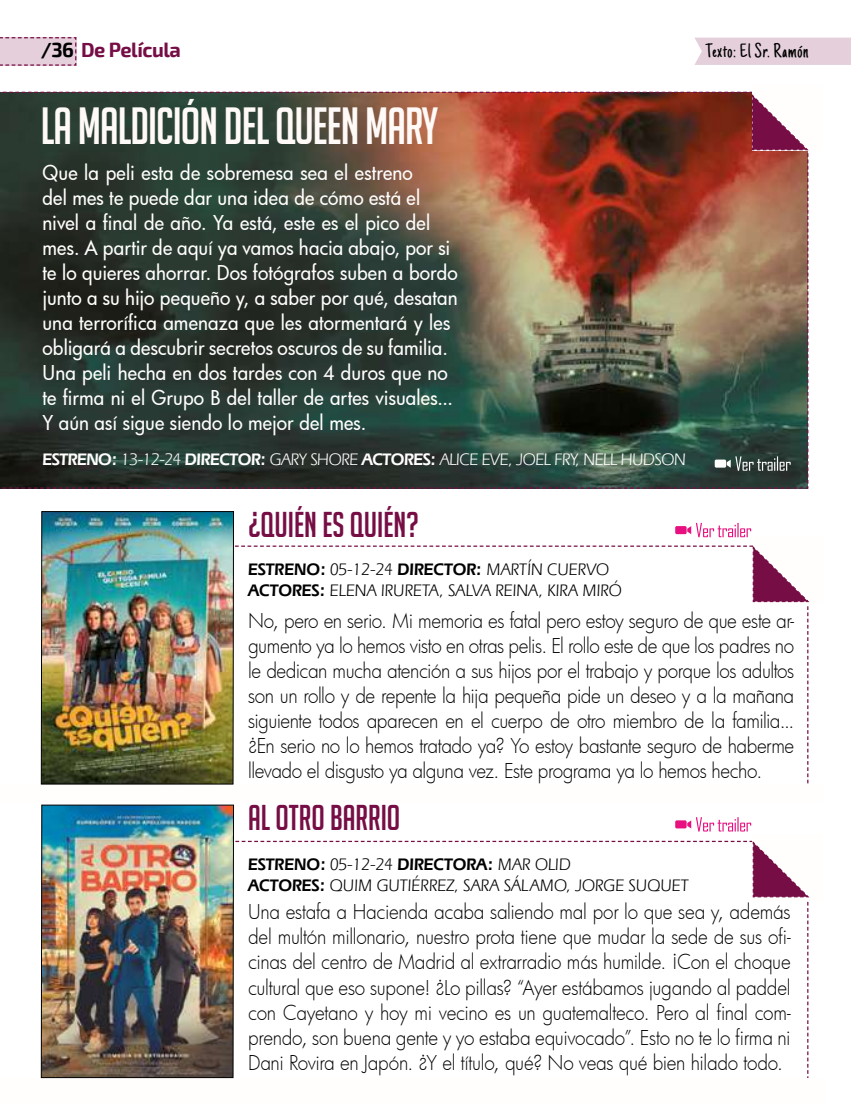
<style>
.page{position:relative;width:851px;height:1120px;background:#fff}
.page>*{position:absolute;margin:0;border:0;box-sizing:border-box;transform-origin:0 0}
.t1{font:51px "Big Noodle Titling";letter-spacing:-.02em;color:#fffaf7;scale:.95 1}
.t2{font:35px "Big Noodle Titling";color:#760e45;scale:.95 1}
.t3{font:300 20px/25px "Futura";letter-spacing:-.025em;color:#000;text-align:justify;scale:.95 1}
.t4{font:500 20px/25px "Futura";letter-spacing:.005em;color:#fffefd;scale:.95 1}
.t5{font:20px "Just Another Hand";letter-spacing:.04em;color:#000}
.t6{font:700 20px "Exo 2";letter-spacing:-.025em;color:#760e45}
.t7{font:17.5px/21px "Eras IT Cby BT";color:#000;scale:.95 1}
.t8{font:17.5px "Eras IT Cby BT";letter-spacing:-.025em;color:#fffefd;scale:.95 1}
.s1{color:#000}
.s2{font-weight:600}
</style>
<div class="page">
<svg style="left:675px;top:523px;width:76px;height:14px"></svg>
<svg style="left:675px;top:817px;width:76px;height:14px"></svg>
<svg style="left:0;top:37px;width:77px;height:29px"></svg>
<div style="left:694px;top:38px;width:156px;height:27px;background:#e4cfda"></div>
<svg style="left:235px;top:545px;width:575px;height:239px"></svg>
<img style="left:43px;top:513px;width:189px;height:269px">
<div style="left:41px;top:511px;width:193px;height:273px;border:1px solid #000"></div>
<svg style="left:235px;top:840px;width:575px;height:238px"></svg>
<img style="left:43px;top:807px;width:189px;height:269px">
<div style="left:41px;top:805px;width:193px;height:273px;border:1px solid #000"></div>
<img style="left:0;top:92px;width:809px;height:397px">
<p class="t6" style="left:41px;top:38px;width:141px"><span class="s1">/36</span> De Película</p>
<p class="t5" style="left:705px;top:39px;width:104px">Texto: El Sr. Ramón</p>
<h1 class="t1" style="left:41px;top:98px;width:420px">LA MALDICIÓN DEL QUEEN MARY</h1>
<p class="t4" style="left:43px;top:160px;width:438px">Que la peli esta de sobremesa sea el estreno<br>del mes te puede dar una idea de cómo está el nivel a final de año. Ya está, este es el pico del mes. A partir de aquí ya vamos hacia abajo, por si te lo quieres ahorrar. Dos fotógrafos suben a bordo junto a su hijo pequeño y, a saber por qué, desatan una terrorífica amenaza que les atormentará y les obligará a descubrir secretos oscuros de su familia.<br>Una peli hecha en dos tardes con 4 duros que no te firma ni el Grupo B del taller de artes visuales...<br>Y aún así sigue siendo lo mejor del mes.</p>
<p class="t8" style="left:43px;top:449px;width:678px"><span class="s2">ESTRENO:</span> 13-12-24 <span class="s2">DIRECTOR:</span> GARY SHORE <span class="s2">ACTORES:</span> ALICE EVE, JOEL FRY, NELL HUDSON</p>
<h2 class="t2" style="left:248px;top:505px;width:181px">¿QUIÉN ES QUIÉN?</h2>
<p class="t7" style="left:248px;top:558px;width:395px"><span class="s2">ESTRENO:</span> 05-12-24 <span class="s2">DIRECTOR:</span> MARTÍN CUERVO<br><span class="s2">ACTORES:</span> ELENA IRURETA, SALVA REINA, KIRA MIRÓ</p>
<p class="t3" style="left:248px;top:608px;width:576px">No, pero en serio. Mi memoria es fatal pero estoy seguro de que este ar&shy;gumento ya lo hemos visto en otras pelis. El rollo este de que los padres no le dedican mucha atención a sus hijos por el trabajo y porque los adultos son un rollo y de repente la hija pequeña pide un deseo y a la mañana siguiente todos aparecen en el cuerpo de otro miembro de la familia... ¿En serio no lo hemos tratado ya? Yo estoy bastante seguro de haberme llevado el disgusto ya alguna vez. Este programa ya lo hemos hecho.</p>
<h2 class="t2" style="left:248px;top:798px;width:162px">AL OTRO BARRIO</h2>
<p class="t7" style="left:248px;top:853px;width:465px"><span class="s2">ESTRENO:</span> 05-12-24 <span class="s2">DIRECTORA:</span> MAR OLID<br><span class="s2">ACTORES:</span> QUIM GUTIÉRREZ, SARA SÁLAMO, JORGE SUQUET</p>
<p class="t3" style="left:248px;top:899px;width:572px">Una estafa a Hacienda acaba saliendo mal por lo que sea y, además del multón millonario, nuestro prota tiene que mudar la sede de sus ofi&shy;cinas del centro de Madrid al extrarradio más humilde. ¡Con el choque cultural que eso supone! ¿Lo pillas? “Ayer estábamos jugando al paddel con Cayetano y hoy mi vecino es un guatemalteco. Pero al final com&shy;prendo, son buena gente y yo estaba equivocado”. Esto no te lo firma ni Dani Rovira en Japón. ¿Y el título, qué? No veas qué bien hilado todo.</p>
</div>
